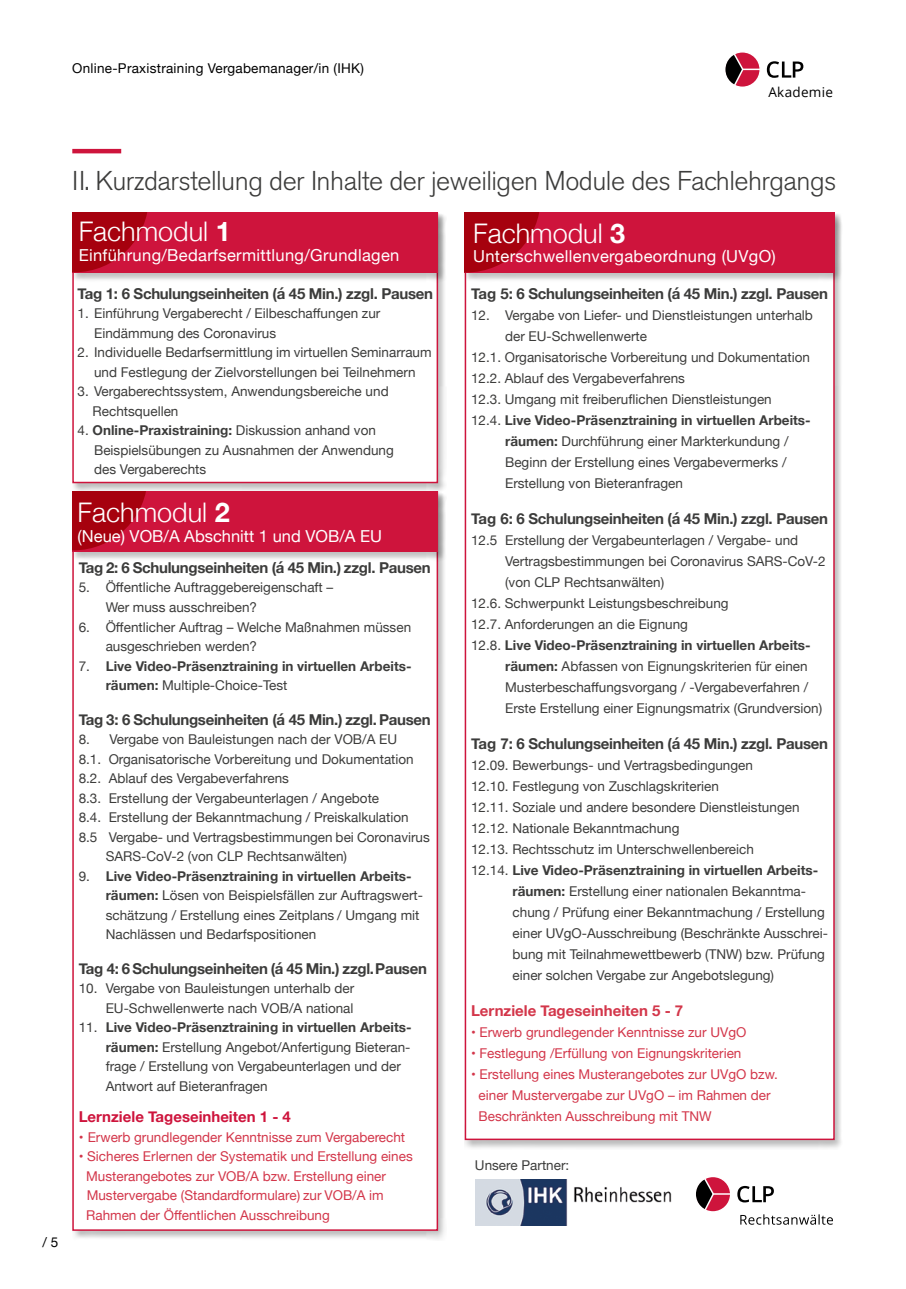
<style>
.page{position:relative;width:906px;height:1289px;background:#fff}
.page>*{position:absolute;margin:0;border:0;box-sizing:border-box;transform-origin:0 0}
.t1{font:300 27px "Akzidenz Grotesk BE";letter-spacing:-.02em;color:#3c3c3b}
.t2{font:300 27px "Helvetica Neue";color:#fff}
.t3{font:16.5px "Helvetica Neue";letter-spacing:.02em;color:#fff}
.t4{font:16.5px "Helvetica Neue";color:#fff}
.t5{font:700 15px "Helvetica Neue";letter-spacing:-.02em;color:#3c3c3b}
.t6{font:700 15px "Helvetica Neue";color:#ce143c}
.t7{font:700 15px "Helvetica Neue";color:#d3364a}
.t8{font:13.5px/19.5px "Helvetica Neue";color:#3c3c3b}
.t9{font:13.5px/19.5px "Helvetica Neue";color:#d3364a}
.t10{font:700 13.5px/19.5px "Helvetica Neue";color:#3c3c3b}
.t11{font:13.5px "Helvetica Neue";letter-spacing:.02em;color:#000}
.t12{font:13.5px "Open Sans";letter-spacing:.02em;color:#000}
.s1{font-weight:700}
.s2{font-weight:400}
</style>
<div class="page">
<svg style="left:767px;top:61px;width:36px;height:17px"></svg>
<div style="left:724px;top:51px;width:37px;height:37px;border:2px solid #fff;border-radius:50%"></div>
<svg style="left:725px;top:52px;width:35px;height:36px"></svg>
<div style="left:72px;top:213px;width:374px;height:280px;background:#000;opacity:.25"></div>
<div style="left:72px;top:213px;width:366px;height:270px;background:#fff;border:2px solid #ce143c"></div>
<div style="left:72px;top:492px;width:374px;height:748px;background:#000;opacity:.25"></div>
<div style="left:72px;top:491px;width:366px;height:739px;background:#fff;border:2px solid #ce143c"></div>
<hr style="left:72px;top:149px;width:49px;height:4px;background:#ce143c">
<div style="left:72px;top:213px;width:375px;height:69px;background:#000;opacity:.25"></div>
<div style="left:72px;top:213px;width:366px;height:60px;background:#ce143c"></div>
<svg style="left:72px;top:213px;width:75px;height:59px"></svg>
<div style="left:72px;top:492px;width:375px;height:69px;background:#000;opacity:.25"></div>
<div style="left:72px;top:491px;width:366px;height:60px;background:#ce143c"></div>
<svg style="left:72px;top:491px;width:74px;height:59px"></svg>
<div style="left:464px;top:213px;width:379px;height:936px;background:#000;opacity:.25"></div>
<div style="left:465px;top:213px;width:369px;height:927px;background:#fff;border:2px solid #ce143c"></div>
<div style="left:464px;top:213px;width:379px;height:69px;background:#000;opacity:.25"></div>
<div style="left:465px;top:213px;width:369px;height:60px;background:#ce143c"></div>
<svg style="left:465px;top:213px;width:74px;height:59px"></svg>
<img style="left:475px;top:1179px;width:197px;height:46px">
<svg style="left:740px;top:1214px;width:93px;height:10px"></svg>
<svg style="left:737px;top:1185px;width:37px;height:17px"></svg>
<div style="left:694px;top:1175px;width:37px;height:37px;border:2px solid #fff;border-radius:50%"></div>
<svg style="left:695px;top:1176px;width:35px;height:36px"></svg>
<p class="t11" style="left:72px;top:58px;width:293px">Online-Praxistraining Vergabemanager/in (IHK)</p>
<p class="t12" style="left:768px;top:83px;width:66px">Akademie</p>
<p class="t11" style="left:43px;top:1231px;width:17px">/ 5</p>
<h1 class="t1" style="left:72px;top:166px;width:766px">II. Kurzdarstellung der Inhalte der jeweiligen Module des Fachlehrgangs</h1>
<h1 class="t2" style="left:79px;top:210px;width:154px">Fachmodul <span class="s1">1</span></h1>
<p class="t3" style="left:79px;top:243px;width:322px">Einführung/Bedarfsermittlung/Grundlagen</p>
<p class="t5" style="left:78px;top:281px;width:357px">Tag 1: 6 Schulungseinheiten (á 45 Min.) zzgl. Pausen</p>
<p class="t8" style="left:94px;top:304px;width:288px;text-indent:-16px">1. Einführung Vergaberecht / Eilbeschaffungen zur<br>Eindämmung des Coronavirus</p>
<p class="t8" style="left:78px;top:343px;width:355px;text-align:center">2. Individuelle Bedarfsermittlung im virtuellen Seminarraum und Festlegung der Zielvorstellungen bei Teilnehmern</p>
<p class="t8" style="left:93px;top:382px;width:297px;text-indent:-15px">3. Vergaberechtssystem, Anwendungsbereiche und<br>Rechtsquellen</p>
<p class="t8" style="left:94px;top:421px;width:301px;text-indent:-16px">4. <span class="s1">Online-Praxistraining:</span> Diskussion anhand von<br>Beispielsübungen zu Ausnahmen der Anwendung des Vergaberechts</p>
<h1 class="t2" style="left:78px;top:491px;width:154px">Fachmodul <span class="s1">2</span></h1>
<p class="t4" style="left:78px;top:524px;width:306px">(Neue) VOB/A Abschnitt 1 und VOB/A EU</p>
<p class="t5" style="left:79px;top:556px;width:353px">Tag 2: 6 Schulungseinheiten (á 45 Min.) zzgl. Pausen</p>
<p class="t8" style="left:106px;top:578px;width:229px;text-indent:-27px">5. Öffentliche Auftraggebereigenschaft –<br>Wer muss ausschreiben?</p>
<p class="t8" style="left:106px;top:617px;width:307px;text-indent:-27px">6. Öffentlicher Auftrag – Welche Maßnahmen müssen ausgeschrieben werden?</p>
<p class="t10" style="left:106px;top:656px;width:307px;text-indent:-27px"><span class="s2">7.</span> Live Video-Präsenztraining in virtuellen Arbeits&shy;räumen: <span class="s2">Multiple-Choice-Test</span></p>
<p class="t5" style="left:79px;top:707px;width:353px">Tag 3: 6 Schulungseinheiten (á 45 Min.) zzgl. Pausen</p>
<p class="t8" style="left:79px;top:730px;width:320px">8. Vergabe von Bauleistungen nach der VOB/A EU</p>
<p class="t8" style="left:79px;top:749px;width:336px">8.1. Organisatorische Vorbereitung und Dokumentation</p>
<p class="t8" style="left:79px;top:769px;width:212px">8.2. Ablauf des Vergabeverfahrens</p>
<p class="t8" style="left:79px;top:788px;width:302px">8.3. Erstellung der Vergabeunterlagen / Angebote</p>
<p class="t8" style="left:79px;top:808px;width:331px">8.4. Erstellung der Bekanntmachung / Preiskalkulation</p>
<p class="t8" style="left:79px;top:827px;width:353px">8.5 Vergabe- und Vertragsbestimmungen bei Coronavirus</p>
<p class="t8" style="left:106px;top:847px;width:243px">SARS-CoV-2 (von CLP Rechtsanwälten)</p>
<p class="t8" style="left:106px;top:866px;width:319px;text-indent:-27px">9. <span class="s1">Live Video-Präsenztraining in virtuellen Arbeits&shy;räumen:</span> Lösen von Beispielsfällen zur Auftragswert&shy;schätzung / Erstellung eines Zeitplans / Umgang mit Nachlässen und Bedarfspositionen</p>
<p class="t5" style="left:79px;top:956px;width:350px">Tag 4: 6 Schulungseinheiten (á 45 Min.) zzgl. Pausen</p>
<p class="t8" style="left:79px;top:979px;width:277px;text-align:right">10. Vergabe von Bauleistungen unterhalb der<br>EU-Schwellenwerte nach VOB/A national</p>
<p class="t8" style="left:106px;top:1018px;width:307px;text-indent:-27px">11. <span class="s1">Live Video-Präsenztraining in virtuellen Arbeits&shy;räumen:</span> Erstellung Angebot/Anfertigung Bieteran&shy;frage / Erstellung von Vergabeunterlagen und der Antwort auf Bieteranfragen</p>
<p class="t6" style="left:79px;top:1105px;width:214px">Lernziele Tageseinheiten 1 - 4</p>
<p class="t9" style="left:79px;top:1127px;width:328px">• Erwerb grundlegender Kenntnisse zum Vergaberecht</p>
<p class="t9" style="left:86px;top:1147px;width:328px;text-indent:-8px">• Sicheres Erlernen der Systematik und Erstellung eines Musterangebotes zur VOB/A bzw. Erstellung einer Mustervergabe (Standardformulare) zur VOB/A im Rahmen der Öffentlichen Ausschreibung</p>
<h1 class="t2" style="left:473px;top:211px;width:154px">Fachmodul <span class="s1">3</span></h1>
<p class="t3" style="left:473px;top:244px;width:304px">Unterschwellenvergabeordnung (UVgO)</p>
<p class="t5" style="left:471px;top:281px;width:358px">Tag 5: 6 Schulungseinheiten (á 45 Min.) zzgl. Pausen</p>
<p class="t8" style="left:471px;top:306px;width:343px">12. Vergabe von Liefer- und Dienstleistungen unterhalb</p>
<p class="t8" style="left:505px;top:327px;width:143px">der EU-Schwellenwerte</p>
<p class="t8" style="left:471px;top:348px;width:340px">12.1. Organisatorische Vorbereitung und Dokumentation</p>
<p class="t8" style="left:471px;top:369px;width:215px">12.2. Ablauf des Vergabeverfahrens</p>
<p class="t8" style="left:471px;top:390px;width:302px">12.3. Umgang mit freiberuflichen Dienstleistungen</p>
<p class="t10" style="left:471px;top:410px;width:341px"><span class="s2">12.4.</span> Live Video-Präsenztraining in virtuellen Arbeits-</p>
<p class="t8" style="left:505px;top:432px;width:285px"><span class="s1">räumen:</span> Durchführung einer Markterkundung /</p>
<p class="t8" style="left:505px;top:453px;width:283px">Beginn der Erstellung eines Vergabevermerks /</p>
<p class="t8" style="left:505px;top:474px;width:179px">Erstellung von Bieteranfragen</p>
<p class="t5" style="left:471px;top:506px;width:358px">Tag 6: 6 Schulungseinheiten (á 45 Min.) zzgl. Pausen</p>
<p class="t8" style="left:471px;top:531px;width:329px">12.5 Erstellung der Vergabeunterlagen / Vergabe- und</p>
<p class="t8" style="left:505px;top:552px;width:322px">Vertragsbestimmungen bei Coronavirus SARS-CoV-2</p>
<p class="t8" style="left:505px;top:573px;width:161px">(von CLP Rechtsanwälten)</p>
<p class="t8" style="left:471px;top:594px;width:259px">12.6. Schwerpunkt Leistungsbeschreibung</p>
<p class="t8" style="left:471px;top:615px;width:218px">12.7. Anforderungen an die Eignung</p>
<p class="t10" style="left:471px;top:635px;width:341px"><span class="s2">12.8.</span> Live Video-Präsenztraining in virtuellen Arbeits-</p>
<p class="t8" style="left:505px;top:657px;width:304px"><span class="s1">räumen:</span> Abfassen von Eignungskriterien für einen</p>
<p class="t8" style="left:505px;top:678px;width:305px">Musterbeschaffungsvorgang / -Vergabeverfahren /</p>
<p class="t8" style="left:505px;top:699px;width:319px">Erste Erstellung einer Eignungsmatrix (Grundversion)</p>
<p class="t5" style="left:471px;top:731px;width:358px">Tag 7: 6 Schulungseinheiten (á 45 Min.) zzgl. Pausen</p>
<p class="t8" style="left:471px;top:756px;width:283px">12.09. Bewerbungs- und Vertragsbedingungen</p>
<p class="t8" style="left:471px;top:777px;width:249px">12.10. Festlegung von Zuschlagskriterien</p>
<p class="t8" style="left:471px;top:798px;width:330px">12.11. Soziale und andere besondere Dienstleistungen</p>
<p class="t8" style="left:471px;top:819px;width:210px">12.12. Nationale Bekanntmachung</p>
<p class="t8" style="left:471px;top:840px;width:284px">12.13. Rechtsschutz im Unterschwellenbereich</p>
<p class="t10" style="left:471px;top:860px;width:348px"><span class="s2">12.14.</span> Live Video-Präsenztraining in virtuellen Arbeits-</p>
<p class="t8" style="left:512px;top:882px;width:295px"><span class="s1">räumen:</span> Erstellung einer nationalen Bekanntma-</p>
<p class="t8" style="left:512px;top:903px;width:314px">chung / Prüfung einer Bekanntmachung / Erstellung</p>
<p class="t8" style="left:512px;top:924px;width:317px">einer UVgO-Ausschreibung (Beschränkte Ausschrei-</p>
<p class="t8" style="left:512px;top:945px;width:314px">bung mit Teilnahmewettbewerb (TNW) bzw. Prüfung</p>
<p class="t8" style="left:512px;top:966px;width:263px">einer solchen Vergabe zur Angebotslegung)</p>
<p class="t7" style="left:471px;top:998px;width:214px">Lernziele Tageseinheiten 5 - 7</p>
<p class="t9" style="left:471px;top:1023px;width:277px">• Erwerb grundlegender Kenntnisse zur UVgO</p>
<p class="t9" style="left:471px;top:1044px;width:272px">• Festlegung /Erfüllung von Eignungskriterien</p>
<p class="t9" style="left:478px;top:1064px;width:301px;line-height:21px;text-indent:-8px">• Erstellung eines Musterangebotes zur UVgO bzw. einer Mustervergabe zur UVgO – im Rahmen der<br>Beschränkten Ausschreibung mit TNW</p>
<p class="t8" style="left:475px;top:1156px;width:96px">Unsere Partner:</p>
</div>
